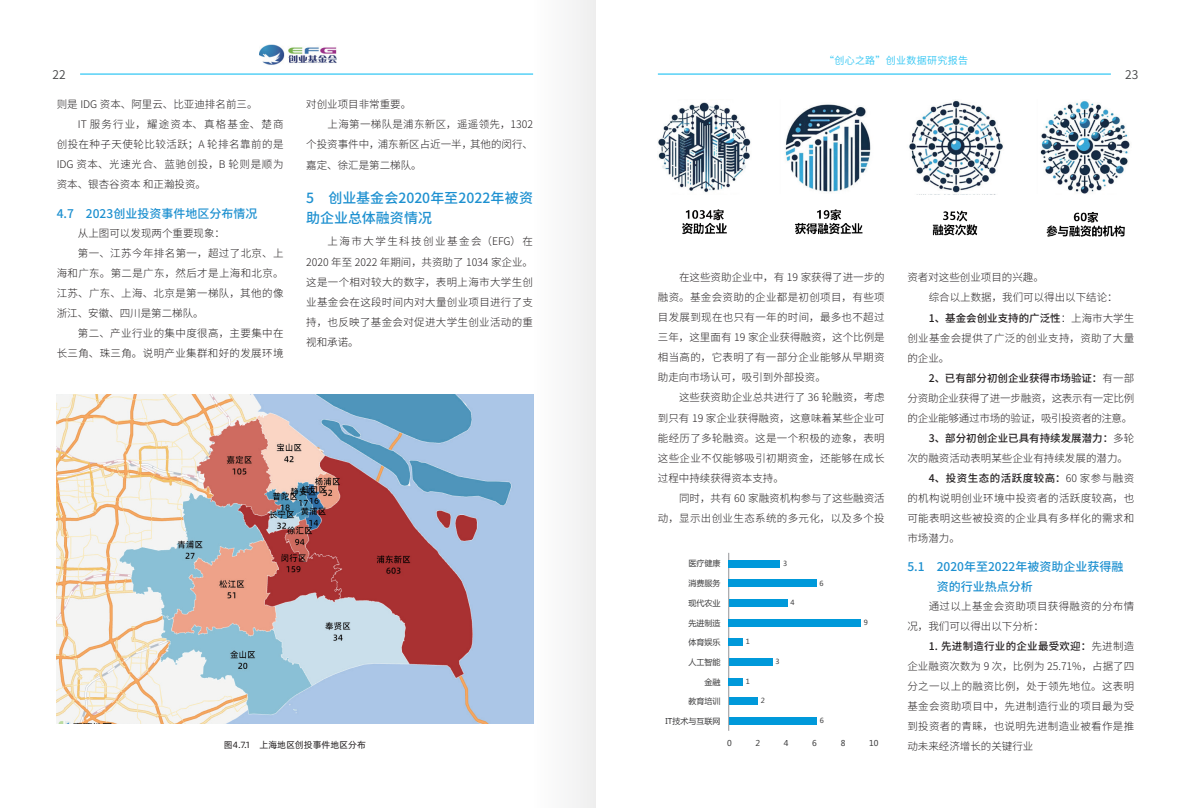
<style>
.page{position:relative;width:1191px;height:808px;background:#fff}
.page>*{position:absolute;margin:0;border:0;box-sizing:border-box;transform-origin:0 0}
.t1{font:500 14px/20px "Source Han Sans CN";color:#1d90d0}
.t2{font:500 12px/20px "Source Han Sans CN";color:#1d90d0}
.t3{font:12px "Source Han Sans CN";color:#454647}
.t4{font:300 10.5px/20px "Source Han Sans CN";letter-spacing:.03em;color:#231f20;text-align:justify}
.t5{font:300 10.5px "Source Han Sans CN";color:#231f20}
.t6{font:500 10.5px "Source Han Sans CN";color:#231f20}
.t7{font:300 10.5px "Source Han Sans CN";letter-spacing:-.02em;color:#231f20}
.t8{font:300 10.5px "Source Han Sans CN";letter-spacing:.06em;color:#231f20}
.t9{font:500 10.5px "Source Han Sans CN";letter-spacing:.05em;color:#231f20}
.t10{font:300 10.5px "Source Han Sans CN";letter-spacing:.11em;color:#231f20}
.t11{font:10px "Source Han Sans CN";letter-spacing:.03em;color:#30c5f3}
.t12{font:9px "Alibaba Pu Hui Ti";color:#231f20}
.t13{font:8px "Microsoft Ya Hei";color:#3e3e3f}
.t14{font:7px "Microsoft Ya Hei";color:#3e3e3f}
.s1{font-weight:300}
.s2{font-weight:500}
</style>
<div class="page">
<img style="left:260px;top:44px;width:77px;height:21px">
<hr style="left:80px;top:74px;width:453px;height:1px;background:#00baf1">
<hr style="left:658px;top:74px;width:452px;height:1px;background:#00baf1">
<div style="left:533px;top:0;width:62px;height:808px;background:#f6f7f7"></div>
<img style="left:682px;top:223px;width:443px;height:14px">
<img style="left:658px;top:100px;width:472px;height:123px">
<img style="left:57px;top:394px;width:476px;height:330px">
<hr style="left:728px;top:553px;width:1px;height:178px;background:#939598">
<div style="left:728px;top:560px;width:52px;height:8px;background:#0099da"></div>
<div style="left:728px;top:579px;width:88px;height:8px;background:#0099da"></div>
<div style="left:728px;top:599px;width:59px;height:8px;background:#0099da"></div>
<div style="left:728px;top:619px;width:133px;height:8px;background:#0099da"></div>
<div style="left:728px;top:638px;width:15px;height:8px;background:#0099da"></div>
<div style="left:728px;top:658px;width:44px;height:8px;background:#0099da"></div>
<div style="left:728px;top:677px;width:15px;height:8px;background:#0099da"></div>
<div style="left:729px;top:697px;width:29px;height:8px;background:#0099da"></div>
<div style="left:729px;top:717px;width:88px;height:8px;background:#0099da"></div>
<p class="t11" style="left:824px;top:54px;width:145px">“创心之路”创业数据研究报告</p>
<p class="t3" style="left:53px;top:67px;width:15px">22</p>
<p class="t3" style="left:1125px;top:67px;width:15px">23</p>
<p class="t5" style="left:57px;top:99px;width:202px">则是 IDG 资本、阿里云、比亚迪排名前三。</p>
<p class="t10" style="left:78px;top:119px;width:207px">IT 服务行业，耀途资本、真格基金、楚商</p>
<p class="t4" style="left:57px;top:135px;width:228px">创投在种子天使轮比较活跃；A 轮排名靠前的是</p>
<p class="t8" style="left:57px;top:159px;width:228px">IDG 资本、光速光合、蓝驰创投，B 轮则是顺为</p>
<p class="t5" style="left:57px;top:179px;width:151px">资本、银杏谷资本和正瀚投资。</p>
<p class="t2" style="left:57px;top:204px;width:202px">4.7 2023创业投资事件地区分布情况</p>
<p class="t5" style="left:78px;top:227px;width:148px">从上图可以发现两个重要现象：</p>
<p class="t4" style="left:78px;top:243px;width:207px">第一、江苏今年排名第一，超过了北京、上</p>
<p class="t4" style="left:57px;top:263px;width:228px">海和广东。第二是广东，然后才是上海和北京。</p>
<p class="t4" style="left:57px;top:283px;width:228px">江苏、广东、上海、北京是第一梯队，其他的像</p>
<p class="t5" style="left:57px;top:307px;width:149px">浙江、安徽、四川是第二梯队。</p>
<p class="t4" style="left:78px;top:323px;width:207px">第二、产业行业的集中度很高，主要集中在</p>
<p class="t4" style="left:57px;top:343px;width:228px">长三角、珠三角。说明产业集群和好的发展环境</p>
<p class="t5" style="left:306px;top:99px;width:106px">对创业项目非常重要。</p>
<p class="t4" style="left:327px;top:115px;width:207px">上海第一梯队是浦东新区，遥遥领先，1302</p>
<p class="t5" style="left:306px;top:139px;width:228px">个投资事件中，浦东新区占近一半，其他的闵行、</p>
<p class="t5" style="left:306px;top:159px;width:117px">嘉定、徐汇是第二梯队。</p>
<h1 class="t1" style="left:306px;top:188px;width:228px">5 创业基金会2020年至2022年被资助企业总体融资情况</h1>
<p class="t4" style="left:306px;top:232px;width:228px;text-indent:21px">上海市大学生科技创业基金会（EFG）在2020 年至 2022 年期间，共资助了 1034 家企业。这是一个相对较大的数字，表明上海市大学生创业基金会在这段时间内对大量创业项目进行了支持，也反映了基金会对促进大学生创业活动的重视和承诺。</p>
<p class="t4" style="left:658px;top:268px;width:228px;text-indent:21px">在这些资助企业中，有 19 家获得了进一步的融资。基金会资助的企业都是初创项目，有些项目发展到现在也只有一年的时间，最多也不超过三年，这里面有 19 家企业获得融资，这个比例是相当高的，它表明了有一部分企业能够从早期资助走向市场认可，吸引到外部投资。</p>
<p class="t4" style="left:658px;top:388px;width:228px;text-indent:21px">这些获资助企业总共进行了 36 轮融资，考虑到只有 19 家企业获得融资，这意味着某些企业可能经历了多轮融资。这是一个积极的迹象，表明这些企业不仅能够吸引初期资金，还能够在成长过程中持续获得资本支持。</p>
<p class="t4" style="left:658px;top:488px;width:228px;text-align:right">同时，共有 60 家融资机构参与了这些融资活<br>动，显示出创业生态系统的多元化，以及多个投</p>
<p class="t13" style="left:688px;top:558px;width:33px">医疗健康</p>
<p class="t13" style="left:688px;top:578px;width:33px">消费服务</p>
<p class="t13" style="left:688px;top:597px;width:33px">现代农业</p>
<p class="t13" style="left:688px;top:617px;width:33px">先进制造</p>
<p class="t13" style="left:688px;top:637px;width:33px">体育娱乐</p>
<p class="t13" style="left:688px;top:657px;width:33px">人工智能</p>
<p class="t13" style="left:704px;top:676px;width:17px">金融</p>
<p class="t13" style="left:688px;top:696px;width:33px">教育培训</p>
<p class="t13" style="left:665px;top:716px;width:56px">IT技术与互联网</p>
<p class="t14" style="left:783px;top:559px;width:6px">3</p>
<p class="t14" style="left:790px;top:598px;width:6px">4</p>
<p class="t14" style="left:745px;top:637px;width:6px">1</p>
<p class="t14" style="left:745px;top:676px;width:6px">1</p>
<p class="t14" style="left:775px;top:657px;width:6px">3</p>
<p class="t14" style="left:761px;top:696px;width:6px">2</p>
<p class="t14" style="left:819px;top:578px;width:6px">6</p>
<p class="t14" style="left:820px;top:716px;width:6px">6</p>
<p class="t14" style="left:863px;top:617px;width:6px">9</p>
<p class="t5" style="left:907px;top:272px;width:138px">资者对这些创业项目的兴趣。</p>
<p class="t5" style="left:928px;top:292px;width:190px">综合以上数据，我们可以得出以下结论：</p>
<p class="t6" style="left:928px;top:312px;width:207px">1、基金会创业支持的广泛性<span class="s1">：上海市大学生</span></p>
<p class="t4" style="left:907px;top:328px;width:228px">创业基金会提供了广泛的创业支持，资助了大量</p>
<p class="t4" style="left:907px;top:348px;width:43px">的企业。</p>
<p class="t6" style="left:928px;top:372px;width:207px">2、已有部分初创企业获得市场验证：<span class="s1">有一部</span></p>
<p class="t7" style="left:907px;top:392px;width:228px">分资助企业获得了进一步融资，这表示有一定比例</p>
<p class="t7" style="left:907px;top:412px;width:226px">的企业能够通过市场的验证，吸引投资者的注意。</p>
<p class="t6" style="left:928px;top:432px;width:207px">3、部分初创企业已具有持续发展潜力：<span class="s1">多轮</span></p>
<p class="t5" style="left:907px;top:452px;width:222px">次的融资活动表明某些企业有持续发展的潜力。</p>
<p class="t9" style="left:928px;top:472px;width:207px">4、投资生态的活跃度较高：<span class="s1">60 家参与融资</span></p>
<p class="t4" style="left:907px;top:488px;width:228px">的机构说明创业环境中投资者的活跃度较高，也</p>
<p class="t4" style="left:907px;top:508px;width:228px">可能表明这些被投资的企业具有多样化的需求和</p>
<p class="t4" style="left:907px;top:528px;width:54px">市场潜力。</p>
<p class="t2" style="left:936px;top:557px;width:188px;text-indent:-29px">5.1 2020年至2022年被资助企业获得融资的行业热点分析</p>
<p class="t4" style="left:907px;top:596px;width:228px;text-indent:21px">通过以上基金会资助项目获得融资的分布情况，我们可以得出以下分析：</p>
<p class="t4" style="left:907px;top:636px;width:228px;text-indent:21px"><span class="s2">1. 先进制造行业的企业最受欢迎：</span>先进制造企业融资次数为 9 次，比例为 25.71%，占据了四分之一以上的融资比例，处于领先地位。这表明基金会资助项目中，先进制造行业的项目最为受到投资者的青睐，也说明先进制造业被看作是推</p>
<p class="t13" style="left:727px;top:737px;width:6px">0</p>
<p class="t13" style="left:755px;top:737px;width:6px">2</p>
<p class="t13" style="left:784px;top:737px;width:6px">4</p>
<p class="t13" style="left:812px;top:737px;width:6px">6</p>
<p class="t13" style="left:840px;top:737px;width:6px">8</p>
<p class="t13" style="left:869px;top:737px;width:11px">10</p>
<p class="t12" style="left:224px;top:738px;width:143px">图4.7.1　上海地区创投事件地区分布</p>
<p class="t5" style="left:907px;top:740px;width:127px">动未来经济增长的关键行业</p>
</div>
